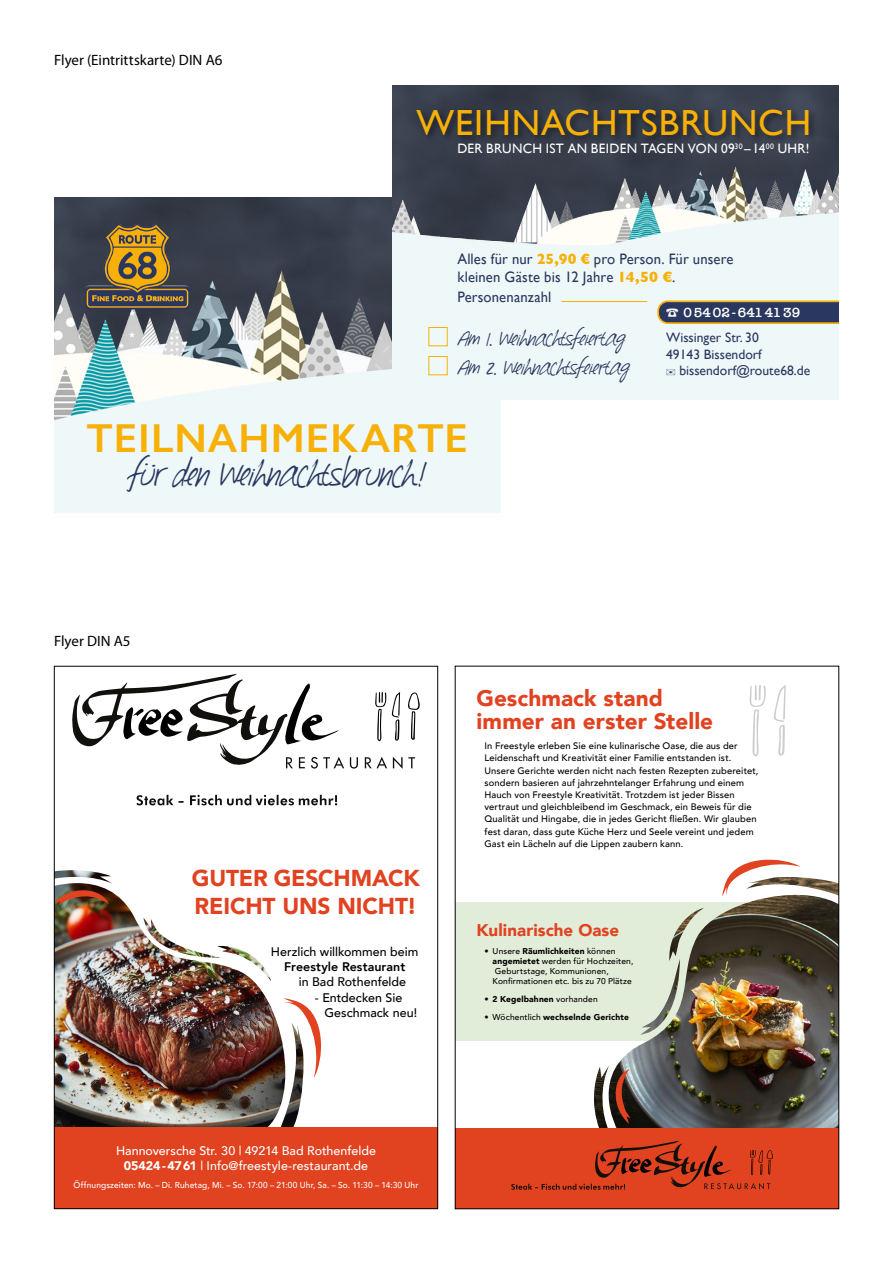
<style>
.page{position:relative;width:893px;height:1263px;background:#fff}
.page>*{position:absolute;margin:0;border:0;box-sizing:border-box;transform-origin:0 0}
.t1{font:600 40.65px "Gill Sans";letter-spacing:.025em;color:#f7b008}
.t2{font:36.3px "Gill Sans";letter-spacing:.025em;color:#f7b008}
.t3{font:30.15px "Southpaw";color:#2a385f}
.t4{font:900 22.95px/27.6px "Avenir";letter-spacing:-.005em;color:#e14220}
.t5{font:900 22.5px/22.5px "Avenir";letter-spacing:.005em;color:#e14220}
.t6{font:18.15px/29px "Southpaw";color:#2a385f}
.t7{font:900 16.95px "Avenir";letter-spacing:.005em;color:#e14220}
.t8{font:15.15px/18.1px "Gill Sans";letter-spacing:.01em;color:#2a385f}
.t9{font:15px "Myriad Pro";color:#000}
.t10{font:13.65px/16.6px "Gill Sans";color:#2a385f}
.t11{font:13.65px "Gill Sans";letter-spacing:.02em;color:#fff}
.t12{font:600 13.65px "American Typewriter";color:#fff}
.t13{font:500 12.45px/15.3px "Avenir";color:#fff;text-align:center}
.t14{font:500 12.45px/15.3px "Avenir";color:#000}
.t15{font:800 12.45px "Avenir";letter-spacing:.005em;color:#000}
.t16{font:500 9.45px/12.1px "Avenir";letter-spacing:.01em;color:#000}
.t17{font:500 8.55px "Avenir";letter-spacing:.015em;color:#fff}
.t18{font:500 8.4px/10.2px "Avenir";letter-spacing:.015em;color:#000}
.t19{font:900 8.4px "Avenir";letter-spacing:.015em;color:#000}
.s1{font-weight:700;color:#f7b008}
.s2{font-weight:900}
.s3{font-weight:500}
</style>
<div class="page">
<img style="left:56px;top:870px;width:247px;height:257px">
<svg style="left:56px;top:884px;width:53px;height:21px"></svg>
<svg style="left:283px;top:998px;width:38px;height:80px"></svg>
<svg style="left:72px;top:674px;width:348px;height:131px"></svg>
<div style="left:54px;top:1127px;width:384px;height:82px;background:#e14220"></div>
<div style="left:455px;top:902px;width:362px;height:139px;background:#e2edd9"></div>
<svg style="left:749px;top:685px;width:37px;height:72px"></svg>
<img style="left:593px;top:877px;width:244px;height:251px">
<svg style="left:610px;top:1069px;width:21px;height:55px"></svg>
<svg style="left:722px;top:859px;width:79px;height:38px"></svg>
<div style="left:455px;top:1128px;width:384px;height:81px;background:#e14220"></div>
<svg style="left:511px;top:1141px;width:262px;height:49px"></svg>
<img style="left:54px;top:198px;width:338px;height:35px">
<div style="left:54px;top:362px;width:446px;height:150px;background:#eff8f9"></div>
<img style="left:54px;top:233px;width:338px;height:188px">
<img style="left:85px;top:223px;width:105px;height:86px">
<img style="left:392px;top:85px;width:447px;height:33px">
<img style="left:392px;top:118px;width:447px;height:129px">
<div style="left:392px;top:247px;width:447px;height:153px;background:#eff8f9"></div>
<div style="left:415px;top:107px;width:403px;height:37px;background:#000;opacity:.41"></div>
<svg style="left:657px;top:300px;width:182px;height:24px;background:#4e4f57"></svg>
<hr style="left:561px;top:301px;width:86px;height:1px;background:#f7b008">
<h3 class="t9" style="left:54px;top:51px;width:170px">Flyer (Eintrittskarte) DIN A6</h3>
<h2 class="t2" style="left:416px;top:101px;width:396px">WEIHNACHTSBRUNCH</h2>
<h3 class="t11" style="left:457px;top:141px;width:354px">DER BRUNCH IST AN BEIDEN TAGEN VON 09<sup>30</sup> –14<sup>00</sup> UHR!</h3>
<h3 class="t8" style="left:457px;top:250px;width:278px">Alles für nur <span class="s1">25,90 €</span> pro Person. Für unsere kleinen Gäste bis 12 Jahre <span class="s1">14,50 €</span>.</h3>
<h3 class="t12" style="left:666px;top:302px;width:136px">☎ 05402-6414139</h3>
<h3 class="t6" style="left:457px;top:324px;width:174px">Am 1. Weihnachtsfeiertag<br>Am 2. Weihnachtsfeiertag</h3>
<h3 class="t8" style="left:457px;top:287px;width:96px">Personenanzahl</h3>
<h3 class="t10" style="left:666px;top:329px;width:146px">Wissinger Str. 30<br>49143 Bissendorf<br>✉ bissendorf@route68.de</h3>
<h1 class="t1" style="left:86px;top:413px;width:383px">TEILNAHMEKARTE</h1>
<h3 class="t3" style="left:131px;top:457px;width:296px">für den Weihnachtsbrunch !</h3>
<h3 class="t9" style="left:54px;top:632px;width:78px">Flyer DIN A5</h3>
<h3 class="t4" style="left:192px;top:864px;width:229px">GUTER GESCHMACK<br>REICHT UNS NICHT!</h3>
<h3 class="t14" style="left:271px;top:943px;width:149px">Herzlich willkommen beim</h3>
<h3 class="t15" style="left:284px;top:957px;width:122px">Freestyle Restaurant</h3>
<h3 class="t14" style="left:299px;top:974px;width:109px">in Bad Rothenfelde</h3>
<h3 class="t14" style="left:325px;top:989px;width:94px;text-indent:-10px">- Entdecken Sie<br>Geschmack neu!</h3>
<h3 class="t13" style="left:116px;top:1142px;width:261px">Hannoversche Str. 30 | 49214 Bad Rothenfelde<br><span class="s2">05424-4761</span> | Info@freestyle-restaurant.de</h3>
<p class="t17" style="left:74px;top:1178px;width:346px">Öffnungszeiten: Mo. – Di. Ruhetag, Mi. – So. 17:00 – 21:00 Uhr, Sa. – So. 11:30 – 14:30 Uhr</p>
<h3 class="t5" style="left:477px;top:687px;width:238px">Geschmack stand immer an erster Stelle</h3>
<p class="t16" style="left:485px;top:739px;width:275px">In Freestyle erleben Sie eine kulinarische Oase, die aus der Leidenschaft und Kreativität einer Familie entstanden ist.<br>Unsere Gerichte werden nicht nach festen Rezepten zubereitet, sondern basieren auf jahrzehntelanger Erfahrung und einem Hauch von Freestyle Kreativität. Trotzdem ist jeder Bissen vertraut und gleichbleibend im Geschmack, ein Beweis für die Qualität und Hingabe, die in jedes Gericht fließen. Wir glauben fest daran, dass gute Küche Herz und Seele vereint und jedem Gast ein Lächeln auf die Lippen zaubern kann.</p>
<h3 class="t7" style="left:477px;top:915px;width:144px">Kulinarische Oase</h3>
<p class="t18" style="left:493px;top:945px;width:142px;text-indent:-8px">• Unsere <span class="s2">Räumlichkeiten</span> können <span class="s2">angemietet</span> werden für Hochzeiten, Geburtstage, Kommunionen, Konfirmationen etc. bis zu 70 Plätze</p>
<p class="t19" style="left:485px;top:992px;width:115px">• 2 Kegelbahnen <span class="s3">vorhanden</span></p>
<p class="t19" style="left:485px;top:1010px;width:146px"><span class="s3">• Wöchentlich</span> wechselnde Gerichte</p>
</div>
